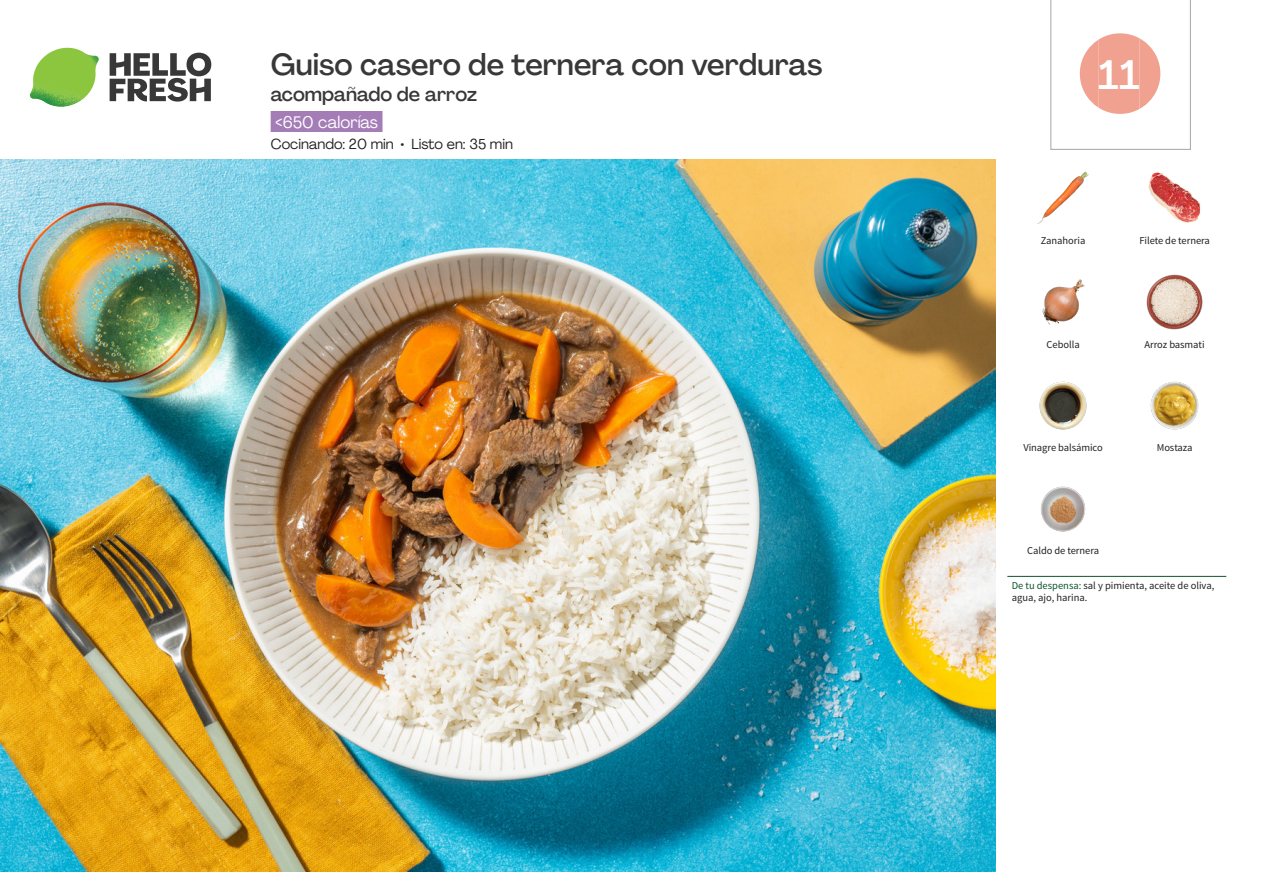
<style>
.page{position:relative;width:1263px;height:893px;background:#fff}
.page>*{position:absolute;margin:0;border:0;box-sizing:border-box;transform-origin:0 0}
._24_Recipe_Nr_Bag{font:500 40.5px "Agrandir";color:#fff}
._15_Titel_UK{font:500 30px "Agrandir";color:#383839}
._15_Titel_UK-2{font:500 19.5px "Agrandir";color:#383839}
._02_Box_Type{font:16.5px "Agrandir";color:#fff}
._02_Box_Type-2{font:14.25px "Agrandir";color:#231f20}
._18_FRONT_ingredients_UK{font:10.5px/12px "Source Sans Pro";letter-spacing:-.005em;color:#231f20}
.s1{color:#0e572c}
</style>
<div class="page">
<svg style="left:110px;top:53px;width:101px;height:49px"></svg>
<img style="left:30px;top:48px;width:69px;height:59px">
<img style="left:0;top:159px;width:995px;height:713px">
<div style="left:271px;top:111px;width:111px;height:21px;background:#a47db7"></div>
<img style="left:1037px;top:171px;width:52px;height:53px">
<img style="left:1148px;top:172px;width:53px;height:51px">
<img style="left:1146px;top:274px;width:57px;height:56px">
<img style="left:1042px;top:279px;width:43px;height:46px">
<img style="left:1150px;top:381px;width:49px;height:49px">
<img style="left:1039px;top:381px;width:48px;height:49px">
<img style="left:1040px;top:486px;width:46px;height:46px">
<hr style="left:1007px;top:576px;width:219px;height:1px;background:#0e572c">
<svg style="left:1050px;top:0;width:141px;height:150px"></svg>
<p class="_15_Titel_UK" style="left:271px;top:46px;width:553px">Guiso casero de ternera con verduras</p>
<p class="_15_Titel_UK-2" style="left:271px;top:82px;width:208px">acompañado de arroz</p>
<p class="_02_Box_Type" style="left:275px;top:112px;width:105px">&lt;650 calorías</p>
<p class="_02_Box_Type-2" style="left:271px;top:135px;width:244px">Cocinando: 20 min • Listo en: 35 min</p>
<p class="_24_Recipe_Nr_Bag" style="left:1098px;top:50px;width:43px">11</p>
<p class="_18_FRONT_ingredients_UK" style="left:1041px;top:235px;width:46px">Zanahoria</p>
<p class="_18_FRONT_ingredients_UK" style="left:1139px;top:235px;width:72px">Filete de ternera</p>
<p class="_18_FRONT_ingredients_UK" style="left:1046px;top:339px;width:35px">Cebolla</p>
<p class="_18_FRONT_ingredients_UK" style="left:1144px;top:339px;width:62px">Arroz basmati</p>
<p class="_18_FRONT_ingredients_UK" style="left:1023px;top:441px;width:81px">Vinagre balsámico</p>
<p class="_18_FRONT_ingredients_UK" style="left:1157px;top:441px;width:37px">Mostaza</p>
<p class="_18_FRONT_ingredients_UK" style="left:1027px;top:545px;width:73px">Caldo de ternera</p>
<p class="_18_FRONT_ingredients_UK" style="left:1012px;top:580px;width:204px"><span class="s1">De tu despensa:</span> sal y pimienta, aceite de oliva, agua, ajo, harina.</p>
</div>
